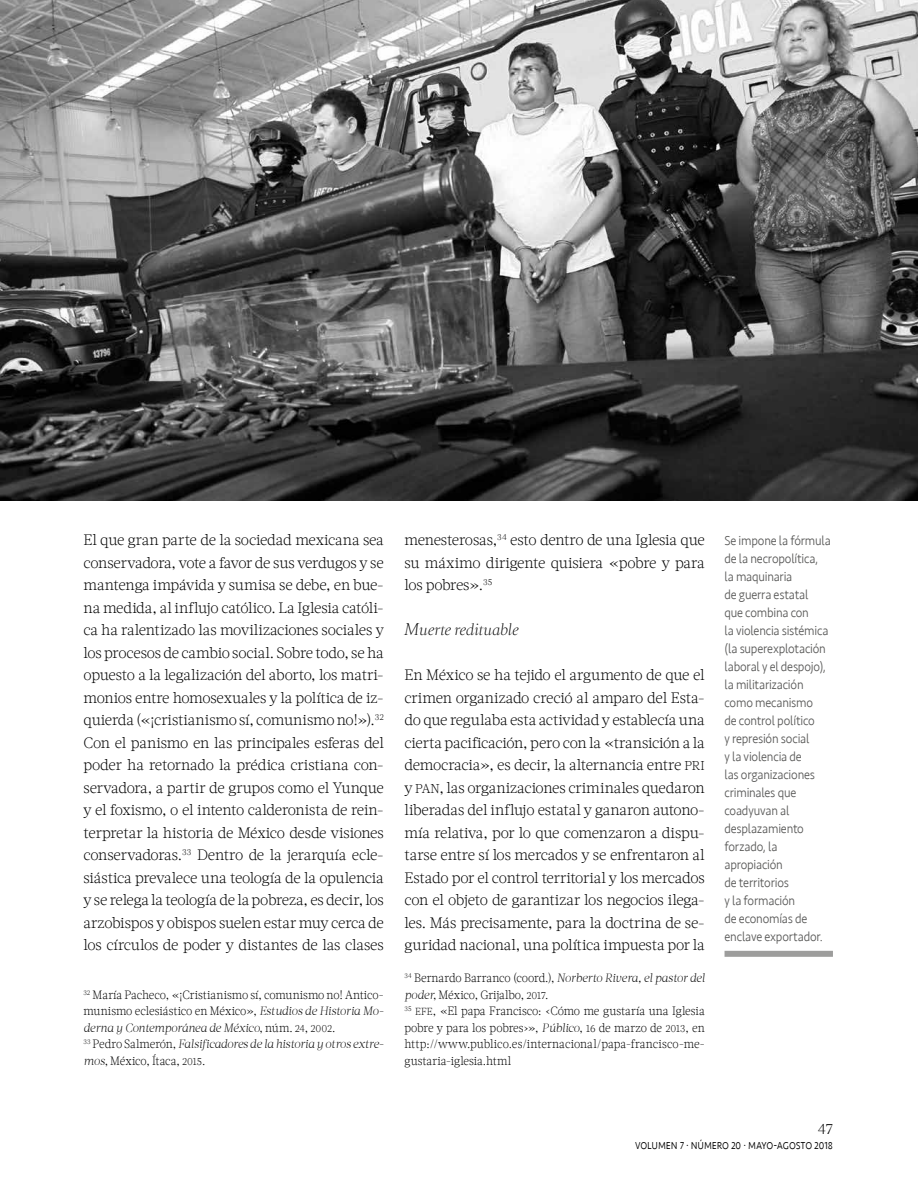
<style>
.page{position:relative;width:918px;height:1188px;background:#fff}
.page>*{position:absolute;margin:0;border:0;box-sizing:border-box;transform-origin:0 0}
.t1{font:300 15px/22.5px "Acta W01";letter-spacing:-.015em;color:#000;text-align:justify}
.t2{font:italic 300 15px "Sang Bleu BP";letter-spacing:.01em;color:#000}
.t3{font:300 13.5px/18px "Seravek";letter-spacing:-.015em;color:#575756;scale:.91 1}
.t4{font:300 13.5px "Seravek";letter-spacing:-.015em;color:#000;scale:.8 1}
.t5{font:300 12px/16.5px "Acta W01";letter-spacing:-.005em;color:#000;scale:.95 1}
.s1{font-style:italic}
.s2{font-size:10.5px}
.s3{font-family:"Acta W01 Light SC850";font-weight:400;font-size:12.75px}
.s4{font-family:"Acta W01 Light SC850";font-weight:400;font-size:10.2px}
</style>
<div class="page">
<img style="left:0;top:0;width:918px;height:500px">
<div style="left:725px;top:951px;width:108px;height:6px;background:#9d9d9c"></div>
<p class="t1" style="left:84px;top:529px;width:302px">El que gran parte de la sociedad mexicana sea conservadora, vote a favor de sus verdugos y se mantenga impávida y sumisa se debe, en bue&shy;na medida, al influjo católico. La Iglesia católi&shy;ca ha ralentizado las movilizaciones sociales y los procesos de cambio social. Sobre todo, se ha opuesto a la legalización del aborto, los matri&shy;monios entre homosexuales y la política de iz&shy;quierda («¡cristianismo sí, comunismo no!»).<sup>32<br></sup>Con el panismo en las principales esferas del poder ha retornado la prédica cristiana con&shy;servadora, a partir de grupos como el Yunque y el foxismo, o el intento calderonista de rein&shy;terpretar la historia de México desde visiones conservadoras.<sup>33</sup> Dentro de la jerarquía ecle&shy;siástica prevalece una teología de la opulencia y se relega la teología de la pobreza, es decir, los arzobispos y obispos suelen estar muy cerca de los círculos de poder y distantes de las clases</p>
<p class="t5" style="left:84px;top:986px;width:318px"><sup>32</sup> María Pacheco, «¡Cristianismo sí, comunismo no! Antico&shy;munismo eclesiástico en México», <span class="s1">Estudios de Historia Mo&shy;derna y Contemporánea de México</span>, núm. <span class="s2">24</span>, <span class="s2">2002</span>.<br><sup>33</sup> Pedro Salmerón, <span class="s1">Falsificadores de la historia y otros extre&shy;mos</span>, México, Ítaca, <span class="s2">2015</span>.</p>
<p class="t1" style="left:404px;top:529px;width:302px">menesterosas,<sup>34</sup> esto dentro de una Iglesia que su máximo dirigente quisiera «pobre y para los pobres».<sup>35</sup></p>
<p class="t2" style="left:404px;top:619px;width:116px">Muerte redituable</p>
<p class="t1" style="left:404px;top:664px;width:302px">En México se ha tejido el argumento de que el crimen organizado creció al amparo del Esta&shy;do que regulaba esta actividad y establecía una cierta pacificación, pero con la «transición a la democracia», es decir, la alternancia entre <span class="s3">PRI </span>y <span class="s3">PAN</span>, las organizaciones criminales quedaron liberadas del influjo estatal y ganaron autono&shy;mía relativa, por lo que comenzaron a dispu&shy;tarse entre sí los mercados y se enfrentaron al Estado por el control territorial y los mercados con el objeto de garantizar los negocios ilega&shy;les. Más precisamente, para la doctrina de se&shy;guridad nacional, una política impuesta por la</p>
<p class="t5" style="left:404px;top:970px;width:318px"><sup>34</sup> Bernardo Barranco (coord.), <span class="s1">Norberto Rivera, el pastor del poder</span>, México, Grijalbo, <span class="s2">2017</span>.<br><sup>35</sup> <span class="s4">EFE</span>, «El papa Francisco: ‹Cómo me gustaría una Iglesia pobre y para los pobres›», <span class="s1">Público</span>, <span class="s2">16</span> de marzo de <span class="s2">2013</span>, en http://www.publico.es/internacional/papa-francisco-me&shy;gustaria-iglesia.html</p>
<p class="t3" style="left:725px;top:532px;width:118px">Se impone la fórmula de la necropolítica, la maquinaria<br>de guerra estatal<br>que combina con<br>la violencia sistémica (la superexplotación laboral y el despojo), la militarización como mecanismo<br>de control político<br>y represión social<br>y la violencia de<br>las organizaciones criminales que coadyuvan al desplazamiento forzado, la apropiación<br>de territorios<br>y la formación<br>de economías de enclave exportador.</p>
<p class="t1" style="left:818px;top:1117px;width:17px">47</p>
<p class="t4" style="left:635px;top:1137px;width:249px">volumen 7 · número 20 · mayo-agosto 2018</p>
</div>
